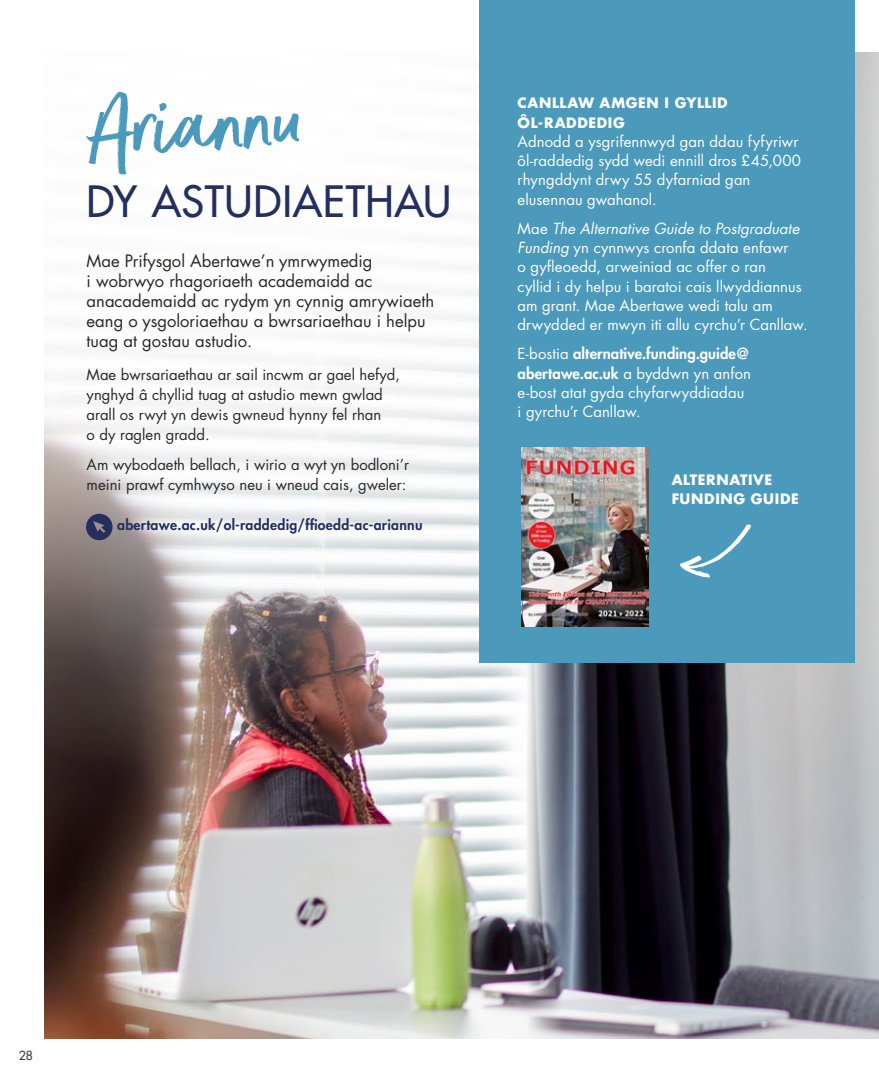
<style>
.page{position:relative;width:879px;height:1092px;background:#fff}
.page>*{position:absolute;margin:0;border:0;box-sizing:border-box;transform-origin:0 0}
.TTTTitle{font:500 42px "Futura LT Pro";letter-spacing:.015em;color:#242f60}
.BODY_2018{font:16.62px/20.1px "Futura LT Pro";color:#282827}
.t1{font:14.88px/19.2px "Futura LT Pro";letter-spacing:.01em;color:#fff}
.BODY_2018-2{font:14.88px/20.1px "Futura LT Pro";color:#282827}
.t2{font:700 14px/19.2px "Futura LT Pro";letter-spacing:.045em;color:#fff}
.BODY_2018-3{font:800 14px "Futura LT Pro";letter-spacing:.02em;color:#242f60}
.t3{font:500 12.25px "Futura LT Pro";color:#3c3c3b}
.s1{font-style:italic}
.s2{font-weight:800}
</style>
<div class="page">
<img style="left:45px;top:52px;width:833px;height:986px">
<svg style="left:86px;top:513px;width:26px;height:27px"></svg>
<svg style="left:86px;top:92px;width:213px;height:83px"></svg>
<div style="left:479px;top:0;width:375px;height:662px;background:#4b9abb"></div>
<img style="left:521px;top:447px;width:127px;height:179px">
<svg style="left:680px;top:524px;width:70px;height:53px"></svg>
<p class="TTTTitle" style="left:87px;top:170px;width:366px">DY ASTUDIAETHAU</p>
<p class="BODY_2018" style="left:87px;top:250px;width:349px">Mae Prifysgol Abertawe’n ymrwymedig<br>i wobrwyo rhagoriaeth academaidd ac anacademaidd ac rydym yn cynnig amrywiaeth eang o ysgoloriaethau a bwrsariaethau i helpu tuag at gostau astudio.</p>
<p class="BODY_2018-2" style="left:87px;top:364px;width:314px">Mae bwrsariaethau ar sail incwm ar gael hefyd, ynghyd â chyllid tuag at astudio mewn gwlad arall os rwyt yn dewis gwneud hynny fel rhan<br>o dy raglen gradd.</p>
<p class="BODY_2018-2" style="left:87px;top:454px;width:324px">Am wybodaeth bellach, i wirio a wyt yn bodloni’r meini prawf cymhwyso neu i wneud cais, gweler:</p>
<p class="BODY_2018-3" style="left:117px;top:514px;width:307px">abertawe.ac.uk/ol-raddedig/ffioedd-ac-ariannu</p>
<p class="t2" style="left:517px;top:93px;width:211px">CANLLAW AMGEN I GYLLID<br>ÔL-RADDEDIG</p>
<p class="t1" style="left:517px;top:131px;width:285px">Adnodd a ysgrifennwyd gan ddau fyfyriwr ôl-raddedig sydd wedi ennill dros £45,000 rhyngddynt drwy 55 dyfarniad gan elusennau gwahanol.</p>
<p class="t1" style="left:517px;top:218px;width:291px">Mae <span class="s1">The Alternative Guide to Postgraduate Funding</span> yn cynnwys cronfa ddata enfawr<br>o gyfleoedd, arweiniad ac offer o ran<br>cyllid i dy helpu i baratoi cais llwyddiannus am grant. Mae Abertawe wedi talu am drwydded er mwyn iti allu cyrchu’r Canllaw.</p>
<p class="t1" style="left:517px;top:344px;width:235px">E-bostia <span class="s2">alternative.funding.guide@ abertawe.ac.uk</span> a byddwn yn anfon e-bost atat gyda chyfarwyddiadau i gyrchu’r Canllaw.</p>
<p class="t2" style="left:671px;top:470px;width:129px">ALTERNATIVE<br>FUNDING GUIDE</p>
<p class="t3" style="left:19px;top:1046px;width:15px">28</p>
</div>
